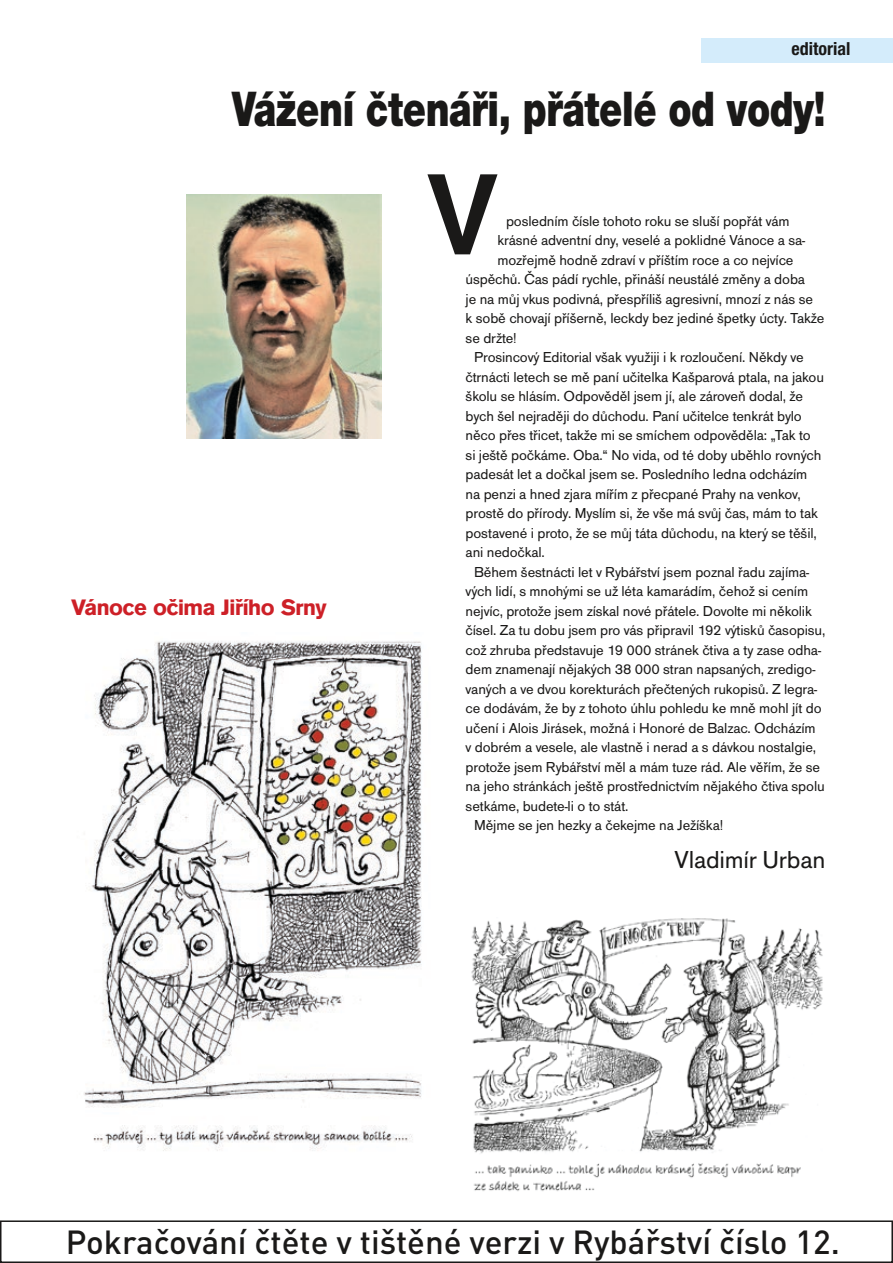
<style>
.page{position:relative;width:893px;height:1263px;background:#fff}
.page>*{position:absolute;margin:0;border:0;box-sizing:border-box;transform-origin:0 0}
.t1{font:700 120px "Nimbus Sans DOT";color:#1a1918}
.t2{font:900 48px "Helvetica Neue LT Pro";letter-spacing:-.01em;color:#1a1918;scale:.77 1}
.text_s_odstavcem{font:500 33px "DIN Pro";color:#1a1918}
.t3{font:25.5px "Accius TOT";letter-spacing:-.01em;color:#1a1918}
.t4{font:700 23.25px "Accius TOT";letter-spacing:-.02em;color:#cd2027}
.t5{font:700 condensed 18px "Helvetica Neue LT Pro";color:#1a1918}
.t6{font:15px/19.5px "Accius TOT";letter-spacing:-.01em;color:#1a1918}
</style>
<div class="page">
<div style="left:702px;top:38px;width:191px;height:25px;background:#d4ecfb"></div>
<img style="left:84px;top:641px;width:338px;height:510px">
<img style="left:471px;top:918px;width:352px;height:273px">
<img style="left:187px;top:195px;width:195px;height:243px">
<div style="left:0;top:1220px;width:893px;height:43px;border:2px solid #1a1918"></div>
<p class="t5" style="left:791px;top:38px;width:60px">editorial</p>
<p class="t2" style="left:232px;top:80px;width:772px">Vážení čtenáři, přátelé od vody!</p>
<p class="t4" style="left:71px;top:595px;width:257px">Vánoce očima Jiřího Srny</p>
<p class="t1" style="left:427px;top:147px;width:72px">V</p>
<p class="t6" style="left:506px;top:211px;width:285px">posledním čísle tohoto roku se sluší popřát vám</p>
<p class="t6" style="left:497px;top:231px;width:309px">krásné adventní dny, veselé a poklidné Vánoce a sa-</p>
<p class="t6" style="left:497px;top:250px;width:298px">mozřejmě hodně zdraví v příštím roce a co nejvíce</p>
<p class="t6" style="left:466px;top:270px;width:341px">úspěchů. Čas pádí rychle, přináší neustálé změny a doba</p>
<p class="t6" style="left:466px;top:289px;width:349px">je na můj vkus podivná, přespříliš agresivní, mnozí z nás se</p>
<p class="t6" style="left:466px;top:309px;width:360px">k sobě chovají příšerně, leckdy bez jediné špetky úcty. Takže</p>
<p class="t6" style="left:466px;top:328px;width:53px">se držte!</p>
<p class="t6" style="left:466px;top:348px;width:360px;text-indent:9px">Prosincový Editorial však využiji i k rozloučení. Někdy ve čtrnácti letech se mě paní učitelka Kašparová ptala, na jakou školu se hlásím. Odpověděl jsem jí, ale zároveň dodal, že bych šel nejraději do důchodu. Paní učitelce tenkrát bylo něco přes třicet, takže mi se smíchem odpověděla: „Tak to si ještě počkáme. Oba.“ No vida, od té doby uběhlo rovných padesát let a dočkal jsem se. Posledního ledna odcházím na penzi a hned zjara mířím z přecpané Prahy na venkov, prostě do přírody. Myslím si, že vše má svůj čas, mám to tak postavené i proto, že se můj táta důchodu, na který se těšil, ani nedočkal.</p>
<p class="t6" style="left:466px;top:562px;width:361px;text-indent:9px">Během šestnácti let v Rybářství jsem poznal řadu zajíma&shy;vých lidí, s mnohými se už léta kamarádím, čehož si cením nejvíc, protože jsem získal nové přátele. Dovolte mi několik čísel. Za tu dobu jsem pro vás připravil 192 výtisků časopisu, což zhruba představuje 19 000 stránek čtiva a ty zase odha&shy;dem znamenají nějakých 38 000 stran napsaných, zredigo&shy;vaných a ve dvou korekturách přečtených rukopisů. Z legra&shy;ce dodávám, že by z tohoto úhlu pohledu ke mně mohl jít do učení i Alois Jirásek, možná i Honoré de Balzac. Odcházím<br>v dobrém a vesele, ale vlastně i nerad a s dávkou nostalgie, protože jsem Rybářství měl a mám tuze rád. Ale věřím, že se na jeho stránkách ještě prostřednictvím nějakého čtiva spolu setkáme, budete-li o to stát.</p>
<p class="t6" style="left:474px;top:816px;width:251px">Mějme se jen hezky a čekejme na Ježíška!</p>
<p class="t3" style="left:675px;top:845px;width:152px">Vladimír Urban</p>
<p class="text_s_odstavcem" style="left:66px;top:1220px;width:776px">Pokračování čtěte v tištěné verzi v Rybářství číslo 12.</p>
</div>
